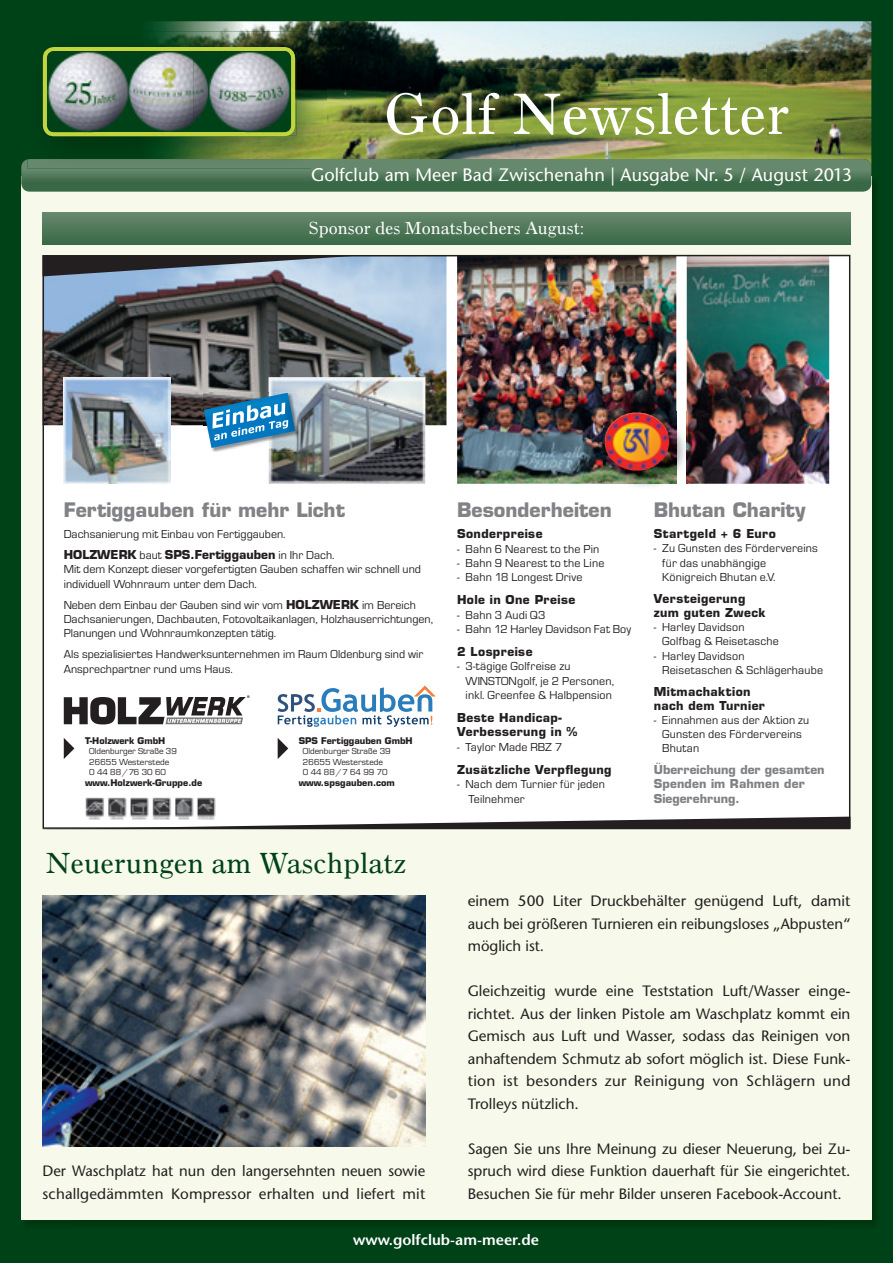
<style>
.page{position:relative;width:893px;height:1263px;background:#004218}
.page>*{position:absolute;margin:0;border:0;box-sizing:border-box;transform-origin:0 0}
.t1{font:60px "Old Style Seven";color:#fff}
.t2{font:30px "Old Style Seven";color:#004218}
.t3{font:700 19.5px "Eurostile";color:#808285}
.t4{font:18px "Stone Sans";letter-spacing:.01em;color:#fff}
.t5{font:18px "Old Style Seven";color:#fff}
.t6{font:15px/22.5px "Stone Sans";color:#231f20;text-align:justify}
.t7{font:600 15px "Stone Sans";color:#fff}
.t8{font:12px/14.4px "Eurostile T";letter-spacing:.005em;color:#231f20}
.t9{font:700 12px/14.2px "Eurostile";letter-spacing:.035em;color:#231f20}
.t10{font:700 12px/14.2px "Eurostile";color:#808285}
.t11{font:700 12px "Eurostile";color:#231f20}
.t12{font:9px/10.5px "Eurostile T";color:#231f20}
.t13{font:700 9px "Eurostile";color:#231f20}
.s1{font-family:"Eurostile T";font-weight:400}
.s2{font-family:"Eurostile";font-weight:700}
</style>
<div class="page">
<img style="left:828px;top:176px;width:47px;height:1048px">
<div style="left:21px;top:176px;width:850px;height:1044px;background:#f7faeb"></div>
<img style="left:151px;top:21px;width:615px;height:49px">
<img style="left:766px;top:21px;width:105px;height:138px">
<img style="left:327px;top:70px;width:439px;height:89px">
<img style="left:52px;top:32px;width:275px;height:127px">
<svg style="left:21px;top:159px;width:850px;height:33px;background:#527a5b"></svg>
<svg style="left:45px;top:47px;width:250px;height:89px"></svg>
<img style="left:295px;top:51px;width:2px;height:84px">
<img style="left:93px;top:51px;width:152px;height:81px">
<img style="left:42px;top:57px;width:1px;height:69px">
<img style="left:43px;top:51px;width:50px;height:84px">
<img style="left:245px;top:51px;width:50px;height:84px">
<img style="left:93px;top:132px;width:152px;height:3px">
<svg style="left:43px;top:213px;width:807px;height:31px;background:#507859"></svg>
<img style="left:43px;top:255px;width:807px;height:562px">
<svg style="left:43px;top:817px;width:807px;height:12px;background:#868485"></svg>
<svg style="left:64px;top:695px;width:186px;height:29px;background:#898787"></svg>
<svg style="left:278px;top:685px;width:158px;height:42px;background:#c3d4e2"></svg>
<img style="left:83px;top:795px;width:134px;height:25px">
<img style="left:64px;top:377px;width:106px;height:107px">
<img style="left:269px;top:377px;width:156px;height:107px">
<img style="left:204px;top:393px;width:95px;height:59px">
<img style="left:204px;top:393px;width:91px;height:55px">
<svg style="left:212px;top:402px;width:76px;height:39px;background:#4e9cca"></svg>
<svg style="left:64px;top:738px;width:10px;height:21px"></svg>
<svg style="left:278px;top:738px;width:10px;height:21px"></svg>
<img style="left:604px;top:412px;width:83px;height:77px">
<img style="left:687px;top:412px;width:1px;height:72px">
<img style="left:604px;top:412px;width:72px;height:72px">
<img style="left:605px;top:412px;width:64px;height:59px">
<img style="left:43px;top:895px;width:382px;height:251px">
<h1 class="t1" style="left:384px;top:80px;width:408px">Golf Newsletter</h1>
<h3 class="t4" style="left:311px;top:164px;width:542px">Golfclub am Meer Bad Zwischenahn | Ausgabe Nr. 5 / August 2013</h3>
<h3 class="t5" style="left:309px;top:218px;width:277px">Sponsor des Monatsbechers August:</h3>
<h3 class="t3" style="left:64px;top:498px;width:283px">Fertiggauben für mehr Licht</h3>
<p class="t8" style="left:64px;top:527px;width:223px">Dachsanierung mit Einbau von Fertiggauben.</p>
<p class="t11" style="left:64px;top:547px;width:272px">HOLZWERK <span class="s1">baut</span> SPS.Fertiggauben <span class="s1">in Ihr Dach.</span></p>
<p class="t8" style="left:64px;top:562px;width:359px">Mit dem Konzept dieser vorgefertigten Gauben schaffen wir schnell und individuell Wohnraum unter dem Dach.</p>
<p class="t8" style="left:64px;top:597px;width:371px">Neben dem Einbau der Gauben sind wir vom <span class="s2">HOLZWERK</span> im Bereich<br>Dachsanierungen, Dachbauten, Fotovoltaikanlagen, Holzhauserrichtungen,<br>Planungen und Wohnraumkonzepten tätig.</p>
<p class="t8" style="left:64px;top:647px;width:361px">Als spezialisiertes Handwerksunternehmen im Raum Oldenburg sind wir<br>Ansprechpartner rund ums Haus.</p>
<p class="t13" style="left:85px;top:735px;width:82px">T-Holzwerk GmbH</p>
<p class="t12" style="left:89px;top:746px;width:89px">Oldenburger Straße 39<br>26655 Westerstede<br>0 44 88 /76 30 60</p>
<p class="t13" style="left:85px;top:777px;width:119px">www.Holzwerk-Gruppe.de</p>
<p class="t13" style="left:299px;top:735px;width:115px">SPS Fertiggauben GmbH</p>
<p class="t12" style="left:303px;top:746px;width:89px">Oldenburger Straße 39<br>26655 Westerstede<br>0 44 88 /7 64 99 70</p>
<p class="t13" style="left:299px;top:777px;width:98px">www.spsgauben.com</p>
<h2 class="t2" style="left:46px;top:846px;width:363px">Neuerungen am Waschplatz</h2>
<h3 class="t3" style="left:457px;top:498px;width:156px">Besonderheiten</h3>
<p class="t9" style="left:457px;top:527px;width:87px">Sonderpreise</p>
<p class="t8" style="left:457px;top:541px;width:144px">- Bahn 6 Nearest to the Pin</p>
<p class="t8" style="left:457px;top:555px;width:149px">- Bahn 9 Nearest to the Line</p>
<p class="t8" style="left:457px;top:570px;width:127px">- Bahn 18 Longest Drive</p>
<p class="t9" style="left:457px;top:593px;width:120px">Hole in One Preise</p>
<p class="t8" style="left:457px;top:607px;width:90px">- Bahn 3 Audi Q3</p>
<p class="t8" style="left:457px;top:622px;width:175px">- Bahn 12 Harley Davidson Fat Boy</p>
<p class="t9" style="left:457px;top:644px;width:77px">2 Lospreise</p>
<p class="t8" style="left:466px;top:659px;width:150px;text-indent:-9px">- 3-tägige Golfreise zu<br>WINSTONgolf, je 2 Personen, inkl. Greenfee &amp; Halbpension</p>
<p class="t9" style="left:457px;top:710px;width:122px">Beste Handicap-<br>Verbesserung in %</p>
<p class="t8" style="left:457px;top:739px;width:107px">- Taylor Made RBZ 7</p>
<p class="t9" style="left:457px;top:762px;width:156px">Zusätzliche Verpflegung</p>
<p class="t8" style="left:469px;top:777px;width:138px;text-indent:-12px">- Nach dem Turnier für jeden<br>Teilnehmer</p>
<h3 class="t3" style="left:654px;top:498px;width:153px">Bhutan Charity</h3>
<p class="t9" style="left:654px;top:527px;width:124px">Startgeld + 6 Euro</p>
<p class="t8" style="left:662px;top:541px;width:157px;text-indent:-9px">- Zu Gunsten des Fördervereins für das unabhängige<br>Königreich Bhutan e.V.</p>
<p class="t9" style="left:654px;top:591px;width:113px">Versteigerung zum guten Zweck</p>
<p class="t8" style="left:662px;top:620px;width:118px;text-indent:-9px">- Harley Davidson<br>Golfbag &amp; Reisetasche</p>
<p class="t8" style="left:662px;top:648px;width:162px;text-indent:-9px">- Harley Davidson<br>Reisetaschen &amp; Schlägerhaube</p>
<p class="t9" style="left:654px;top:684px;width:113px">Mitmachaktion nach dem Turnier</p>
<p class="t8" style="left:662px;top:713px;width:149px;text-indent:-9px">- Einnahmen aus der Aktion zu<br>Gunsten des Fördervereins<br>Bhutan</p>
<p class="t10" style="left:654px;top:763px;width:172px">Überreichung der gesamten<br>Spenden im Rahmen der<br>Siegerehrung.</p>
<p class="t6" style="left:43px;top:1160px;width:384px">Der Waschplatz hat nun den langersehnten neuen sowie schallgedämmten Kompressor erhalten und liefert mit</p>
<p class="t6" style="left:468px;top:890px;width:384px">einem 500 Liter Druckbehälter genügend Luft, damit auch bei größeren Turnieren ein reibungsloses „Abpusten“ möglich ist.</p>
<p class="t6" style="left:468px;top:980px;width:384px">Gleichzeitig wurde eine Teststation Luft/Wasser einge&shy;richtet. Aus der linken Pistole am Waschplatz kommt ein Gemisch aus Luft und Wasser, sodass das Reinigen von anhaftendem Schmutz ab sofort möglich ist. Diese Funk&shy;tion ist besonders zur Reinigung von Schlägern und Trolleys nützlich.</p>
<p class="t6" style="left:468px;top:1137px;width:384px">Sagen Sie uns Ihre Meinung zu dieser Neuerung, bei Zu&shy;spruch wird diese Funktion dauerhaft für Sie eingerichtet.<br>Besuchen Sie für mehr Bilder unseren Facebook-Account.</p>
<p class="t7" style="left:353px;top:1231px;width:187px">www.golfclub-am-meer.de</p>
</div>
